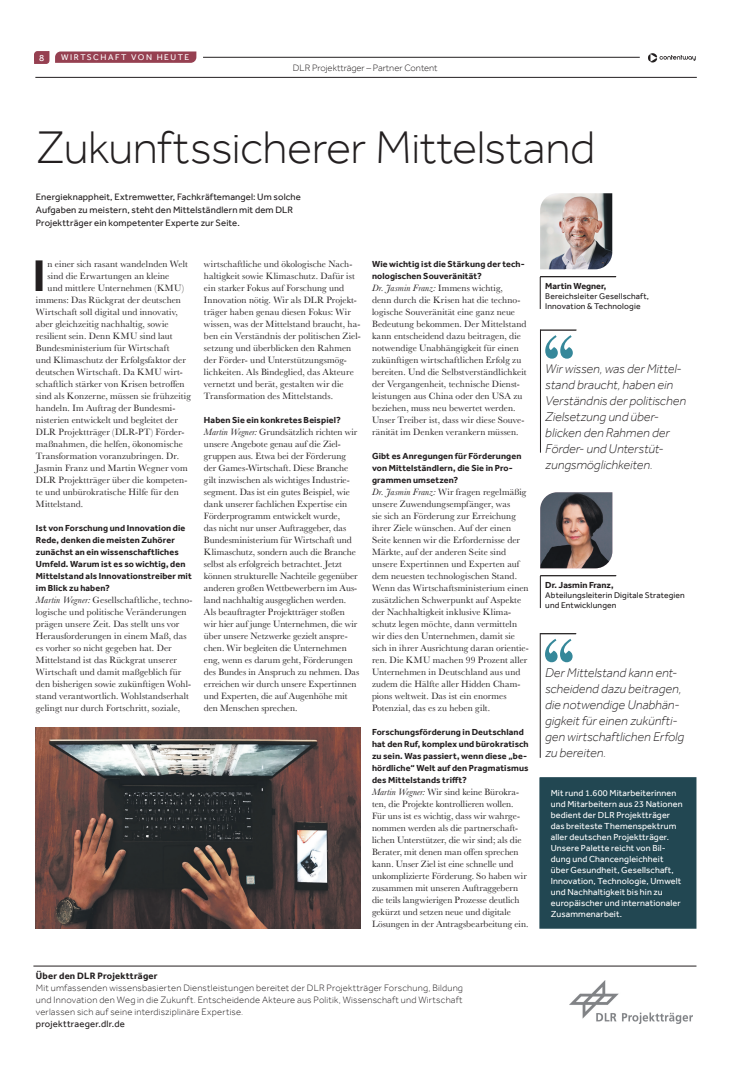
<style>
.page{position:relative;width:737px;height:1077px;background:#fff}
.page>*{position:absolute;margin:0;border:0;box-sizing:border-box;transform-origin:0 0}
.t1{font:300 47px "Effra";letter-spacing:-.01em;color:#231f20}
.t2{font:700 45.5px "Effra";color:#231f20}
.t3{font:italic 300 13px/16px "Effra";color:#231f20}
.t4{font:9.5px/12px "Baskerville";letter-spacing:.005em;color:#231f20}
.t5{font:300 9.5px/12px "Effra";letter-spacing:.01em;color:#231f20;text-align:justify}
.t6{font:9.5px/13px "Effra";letter-spacing:.01em;color:#231f20}
.t7{font:700 9.5px "Effra";letter-spacing:.02em;color:#231f20}
.t8{font:9.5px "Effra";color:#fff}
.t9{font:700 9px/12px "Effra";letter-spacing:.01em;color:#231f20}
.t10{font:9px/11px "Effra";letter-spacing:.015em;color:#fff}
.t11{font:8.5px/10.2px "Effra";letter-spacing:.015em;color:#231f20}
.t12{font:8.5px "Effra";letter-spacing:.18em;color:#fff}
.s1{font-style:italic}
</style>
<div class="page">
<hr style="left:203px;top:57px;width:494px;height:1px;background:#231f20">
<svg style="left:639px;top:53px;width:58px;height:10px"></svg>
<svg style="left:34px;top:51px;width:15px;height:13px"></svg>
<div style="left:34px;top:54px;width:15px;height:7px;background:#964051"></div>
<svg style="left:55px;top:51px;width:141px;height:12px"></svg>
<img style="left:36px;top:727px;width:324px;height:201px">
<div style="left:539px;top:777px;width:157px;height:151px;background:#224752"></div>
<svg style="left:541px;top:633px;width:35px;height:29px"></svg>
<hr style="left:540px;top:633px;width:1px;height:125px;background:#231f20">
<img style="left:540px;top:492px;width:72px;height:76px">
<hr style="left:540px;top:576px;width:1px;height:32px;background:#231f20">
<svg style="left:540px;top:575px;width:76px;height:1px"></svg>
<hr style="left:35px;top:77px;width:661px;height:1px;background:#231f20">
<hr style="left:34px;top:966px;width:662px;height:1px;background:#231f20">
<img style="left:540px;top:193px;width:72px;height:76px">
<hr style="left:540px;top:277px;width:1px;height:32px;background:#231f20">
<svg style="left:540px;top:276px;width:76px;height:1px"></svg>
<svg style="left:541px;top:329px;width:35px;height:30px"></svg>
<hr style="left:540px;top:329px;width:1px;height:123px;background:#231f20">
<img style="left:570px;top:980px;width:122px;height:43px">
<p class="t8" style="left:39px;top:52px;width:7px">8</p>
<p class="t12" style="left:61px;top:52px;width:130px">WIRTSCHAFT VON HEUTE</p>
<p class="t5" style="left:293px;top:62px;width:146px">DLR Projektträger – Partner Content</p>
<h1 class="t1" style="left:36px;top:119px;width:561px">Zukunftssicherer Mittelstand</h1>
<p class="t6" style="left:36px;top:190px;width:266px">Energieknappheit, Extremwetter, Fachkräftemangel: Um solche<br>Aufgaben zu meistern, steht den Mittelständlern mit dem DLR<br>Projektträger ein kompetenter Experte zur Seite.</p>
<h2 class="t2" style="left:33px;top:248px;width:14px">I</h2>
<p class="t4" style="left:48px;top:258px;width:142px">n einer sich rasant wandelnden Welt</p>
<p class="t4" style="left:48px;top:270px;width:123px">sind die Erwartungen an kleine</p>
<p class="t4" style="left:48px;top:282px;width:138px">und mittlere Unternehmen (KMU)</p>
<p class="t4" style="left:36px;top:294px;width:146px">immens: Das Rückgrat der deutschen</p>
<p class="t4" style="left:36px;top:306px;width:143px">Wirtschaft soll digital und innovativ,</p>
<p class="t4" style="left:36px;top:318px;width:134px">aber gleichzeitig nachhaltig, sowie</p>
<p class="t4" style="left:36px;top:330px;width:138px">resilient sein. Denn KMU sind laut</p>
<p class="t4" style="left:36px;top:342px;width:135px">Bundesministerium für Wirtschaft</p>
<p class="t4" style="left:36px;top:354px;width:151px">und Klimaschutz der Erfolgsfaktor der</p>
<p class="t4" style="left:36px;top:366px;width:148px">deutschen Wirtschaft. Da KMU wirt-</p>
<p class="t4" style="left:36px;top:378px;width:150px">schaftlich stärker von Krisen betroffen</p>
<p class="t4" style="left:36px;top:390px;width:156px">sind als Konzerne, müssen sie frühzeitig</p>
<p class="t4" style="left:36px;top:402px;width:141px">handeln. Im Auftrag der Bundesmi-</p>
<p class="t4" style="left:36px;top:414px;width:143px">nisterien entwickelt und begleitet der</p>
<p class="t4" style="left:36px;top:426px;width:150px">DLR Projektträger (DLR-PT) Förder-</p>
<p class="t4" style="left:36px;top:438px;width:148px">maßnahmen, die helfen, ökonomische</p>
<p class="t4" style="left:36px;top:450px;width:145px">Transformation voranzubringen. Dr.</p>
<p class="t4" style="left:36px;top:462px;width:153px">Jasmin Franz und Martin Wegner vom</p>
<p class="t4" style="left:36px;top:474px;width:153px">DLR Projektträger über die kompeten-</p>
<p class="t4" style="left:36px;top:486px;width:144px">te und unbürokratische Hilfe für den</p>
<p class="t4" style="left:36px;top:498px;width:49px">Mittelstand.</p>
<p class="t9" style="left:36px;top:522px;width:157px">Ist von Forschung und Innovation die Rede, denken die meisten Zuhörer zunächst an ein wissenschaftliches Umfeld. Warum ist es so wichtig, den Mittelstand als Innovationstreiber mit im Blick zu haben?</p>
<p class="t4" style="left:36px;top:594px;width:158px"><span class="s1">Martin Wegner:</span> Gesellschaftliche, techno&shy;logische und politische Veränderungen prägen unsere Zeit. Das stellt uns vor Herausforderungen in einem Maß, das es vorher so nicht gegeben hat. Der Mittelstand ist das Rückgrat unserer Wirtschaft und damit maßgeblich für den bisherigen sowie zukünftigen Wohl&shy;stand verantwortlich. Wohlstandserhalt gelingt nur durch Fortschritt, soziale,</p>
<p class="t4" style="left:204px;top:258px;width:158px">wirtschaftliche und ökologische Nach&shy;haltigkeit sowie Klimaschutz. Dafür ist ein starker Fokus auf Forschung und Innovation nötig. Wir als DLR Projekt&shy;träger haben genau diesen Fokus: Wir wissen, was der Mittelstand braucht, ha&shy;ben ein Verständnis der politischen Ziel&shy;setzung und überblicken den Rahmen der Förder- und Unterstützungsmög&shy;lichkeiten. Als Bindeglied, das Akteure vernetzt und berät, gestalten wir die Transformation des Mittelstands.</p>
<p class="t9" style="left:204px;top:414px;width:138px">Haben Sie ein konkretes Beispiel?</p>
<p class="t4" style="left:204px;top:426px;width:157px"><span class="s1">Martin Wegner:</span> Grundsätzlich richten wir unsere Angebote genau auf die Ziel&shy;gruppen aus. Etwa bei der Förderung der Games-Wirtschaft. Diese Branche gilt inzwischen als wichtiges Industrie&shy;segment. Das ist ein gutes Beispiel, wie dank unserer fachlichen Expertise ein Förderprogramm entwickelt wurde,<br>das nicht nur unser Auftraggeber, das Bundesministerium für Wirtschaft und Klimaschutz, sondern auch die Branche selbst als erfolgreich betrachtet. Jetzt können strukturelle Nachteile gegenüber anderen großen Wettbewerbern im Aus&shy;land nachhaltig ausgeglichen werden.<br>Als beauftragter Projektträger stoßen wir hier auf junge Unternehmen, die wir über unsere Netzwerke gezielt anspre&shy;chen. Wir begleiten die Unternehmen eng, wenn es darum geht, Förderungen des Bundes in Anspruch zu nehmen. Das erreichen wir durch unsere Expertinnen und Experten, die auf Augenhöhe mit den Menschen sprechen.</p>
<p class="t9" style="left:372px;top:258px;width:154px">Wie wichtig ist die Stärkung der tech&shy;nologischen Souveränität?</p>
<p class="t4" style="left:372px;top:282px;width:156px"><span class="s1">Dr. Jasmin Franz:</span> Immens wichtig,<br>denn durch die Krisen hat die techno&shy;logische Souveränität eine ganz neue Bedeutung bekommen. Der Mittelstand kann entscheidend dazu beitragen, die notwendige Unabhängigkeit für einen zukünftigen wirtschaftlichen Erfolg zu bereiten. Und die Selbstverständlichkeit der Vergangenheit, technische Dienst&shy;leistungen aus China oder den USA zu beziehen, muss neu bewertet werden.<br>Unser Treiber ist, dass wir diese Souve&shy;ränität im Denken verankern müssen.</p>
<p class="t9" style="left:372px;top:450px;width:151px">Gibt es Anregungen für Förderungen von Mittelständlern, die Sie in Pro&shy;grammen umsetzen?</p>
<p class="t4" style="left:372px;top:486px;width:158px"><span class="s1">Dr. Jasmin Franz:</span> Wir fragen regelmäßig unsere Zuwendungsempfänger, was<br>sie sich an Förderung zur Erreichung ihrer Ziele wünschen. Auf der einen Seite kennen wir die Erfordernisse der Märkte, auf der anderen Seite sind unsere Expertinnen und Experten auf dem neuesten technologischen Stand.<br>Wenn das Wirtschaftsministerium einen zusätzlichen Schwerpunkt auf Aspekte der Nachhaltigkeit inklusive Klima&shy;schutz legen möchte, dann vermitteln wir dies den Unternehmen, damit sie sich in ihrer Ausrichtung daran orientie&shy;ren. Die KMU machen 99 Prozent aller Unternehmen in Deutschland aus und zudem die Hälfte aller Hidden Cham&shy;pions weltweit. Das ist ein enormes Potenzial, das es zu heben gilt.</p>
<p class="t9" style="left:372px;top:726px;width:158px">Forschungsförderung in Deutschland hat den Ruf, komplex und bürokratisch zu sein. Was passiert, wenn diese „be&shy;hördliche“ Welt auf den Pragmatismus des Mittelstands trifft?</p>
<p class="t4" style="left:372px;top:786px;width:158px"><span class="s1">Martin Wegner:</span> Wir sind keine Bürokra&shy;ten, die Projekte kontrollieren wollen.<br>Für uns ist es wichtig, dass wir wahrge&shy;nommen werden als die partnerschaft&shy;lichen Unterstützer, die wir sind; als die Berater, mit denen man offen sprechen kann. Unser Ziel ist eine schnelle und unkomplizierte Förderung. So haben wir zusammen mit unseren Auftraggebern die teils langwierigen Prozesse deutlich gekürzt und setzen neue und digitale Lösungen in der Antragsbearbeitung ein.</p>
<p class="t7" style="left:36px;top:969px;width:123px">Über den DLR Projektträger</p>
<p class="t5" style="left:36px;top:981px;width:428px">Mit umfassenden wissensbasierten Dienstleistungen bereitet der DLR Projektträger Forschung, Bildung und Innovation den Weg in die Zukunft. Entscheidende Akteure aus Politik, Wissenschaft und Wirtschaft verlassen sich auf seine interdisziplinäre Expertise.</p>
<p class="t6" style="left:36px;top:1017px;width:90px">projekttraeger.dlr.de</p>
<p class="t9" style="left:545px;top:279px;width:63px">Martin Wegner,</p>
<p class="t11" style="left:545px;top:291px;width:105px">Bereichsleiter Gesellschaft,<br>Innovation &amp; Technologie</p>
<h3 class="t3" style="left:545px;top:360px;width:142px">Wir wissen, was der Mittel&shy;stand braucht, haben ein<br>Verständnis der politischen<br>Zielsetzung und über&shy;blicken den Rahmen der<br>Förder- und Unterstüt&shy;zungsmöglichkeiten.</h3>
<p class="t9" style="left:545px;top:578px;width:70px">Dr. Jasmin Franz,</p>
<p class="t11" style="left:545px;top:590px;width:141px">Abteilungsleiterin Digitale Strategien und Entwicklungen</p>
<h3 class="t3" style="left:545px;top:664px;width:141px">Der Mittelstand kann ent&shy;scheidend dazu beitragen, die notwendige Unabhän&shy;gigkeit für einen zukünfti&shy;gen wirtschaftlichen Erfolg zu bereiten.</h3>
<p class="t10" style="left:550px;top:787px;width:133px">Mit rund 1.600 Mitarbeiterinnen und Mitarbeitern aus 23 Nationen bedient der DLR Projektträger das breiteste Themenspektrum aller deutschen Projektträger.<br>Unsere Palette reicht von Bil&shy;dung und Chancengleichheit über Gesundheit, Gesellschaft,<br>Innovation, Technologie, Umwelt und Nachhaltigkeit bis hin zu europäischer und internationaler<br>Zusammenarbeit.</p>
</div>
